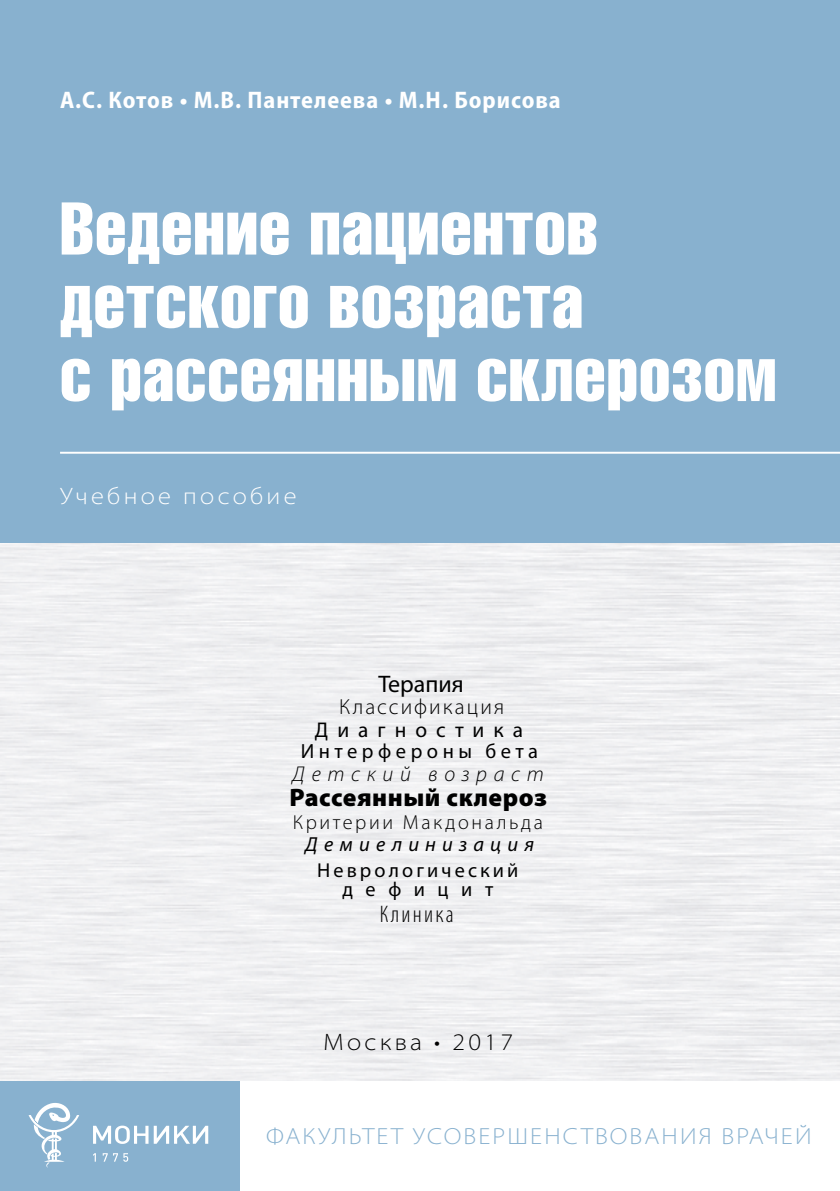
<style>
.page{position:relative;width:840px;height:1191px;background:#fff}
.page>*{position:absolute;margin:0;border:0;box-sizing:border-box;transform-origin:0 0}
.t1{font:73.2px/73.2px "Helios Compressed";letter-spacing:.015em;color:#fff}
.t2{font:900 25.4px "Myriad Pro";letter-spacing:.02em;color:#000}
.t3{font:700 semi-condensed 24px "Myriad Pro";letter-spacing:.04em;color:#fff}
.t4{font:24px "Myriad Pro";color:#000}
.t5{font:300 condensed 24px "Myriad Pro";letter-spacing:.095em;color:#000}
.t6{font:300 semi-expanded 23.8px "Myriad Pro";letter-spacing:.14em;color:#fff}
.t7{font:300 semi-expanded 23.8px "Myriad Pro";letter-spacing:.14em;color:#000}
.t8{font:300 semi-expanded 23.4px "Myriad Pro";letter-spacing:.09em;color:#88b1cf}
.t9{font:300 21.8px "Myriad Pro";letter-spacing:.095em;color:#000}
.t10{font:italic 300 21.4px "Myriad Pro";letter-spacing:.31em;color:#000}
.t11{font:21.4px "Myriad Pro";letter-spacing:.42em;color:#000}
.t12{font:20.6px "Myriad Pro";letter-spacing:.22em;color:#000}
.t13{font:italic 20.4px "Myriad Pro";letter-spacing:.305em;color:#000}
.t14{font:20.2px/19.2px "Myriad Pro";letter-spacing:.155em;color:#000;text-align:center}
.t15{font:300 20.2px "Myriad Pro";letter-spacing:.13em;color:#000}
</style>
<div class="page">
<div style="left:0;top:0;width:839px;height:543px;background:#88b1cf"></div>
<hr style="left:60px;top:452px;width:779px;height:2px;background:#fff">
<div style="left:0;top:1081px;width:239px;height:110px;background:#88b1cf"></div>
<svg style="left:29px;top:1103px;width:50px;height:65px"></svg>
<svg style="left:93px;top:1125px;width:115px;height:19px"></svg>
<svg style="left:93px;top:1153px;width:3px;height:8px"></svg>
<svg style="left:103px;top:1153px;width:25px;height:8px"></svg>
<p class="t3" style="left:60px;top:87px;width:502px">А.С. Котов • М.В. Пантелеева • М.Н. Борисова</p>
<p class="t1" style="left:60px;top:190px;width:717px">Ведение пациентов детского возраста<br>с рассеянным склерозом</p>
<p class="t6" style="left:60px;top:483px;width:238px">Учебное пособие</p>
<p class="t4" style="left:378px;top:668px;width:87px">Терапия</p>
<p class="t9" style="left:339px;top:693px;width:167px">Классификация</p>
<p class="t11" style="left:315px;top:716px;width:210px">Диагностика</p>
<p class="t12" style="left:301px;top:738px;width:239px">Интерфероны бета</p>
<p class="t10" style="left:293px;top:761px;width:252px">Детский возраст</p>
<p class="t2" style="left:289px;top:780px;width:259px">Рассеянный склероз</p>
<p class="t15" style="left:293px;top:810px;width:251px">Критерии Макдональда</p>
<p class="t13" style="left:305px;top:831px;width:230px">Демиелинизация</p>
<p class="t14" style="left:317px;top:860px;width:203px">Неврологический дефицит</p>
<p class="t5" style="left:379px;top:899px;width:75px">Клиника</p>
<p class="t7" style="left:323px;top:1029px;width:191px">Москва • 2017</p>
<p class="t8" style="left:266px;top:1122px;width:546px">ФАКУЛЬТЕТ УСОВЕРШЕНСТВОВАНИЯ ВРАЧЕЙ</p>
</div>
